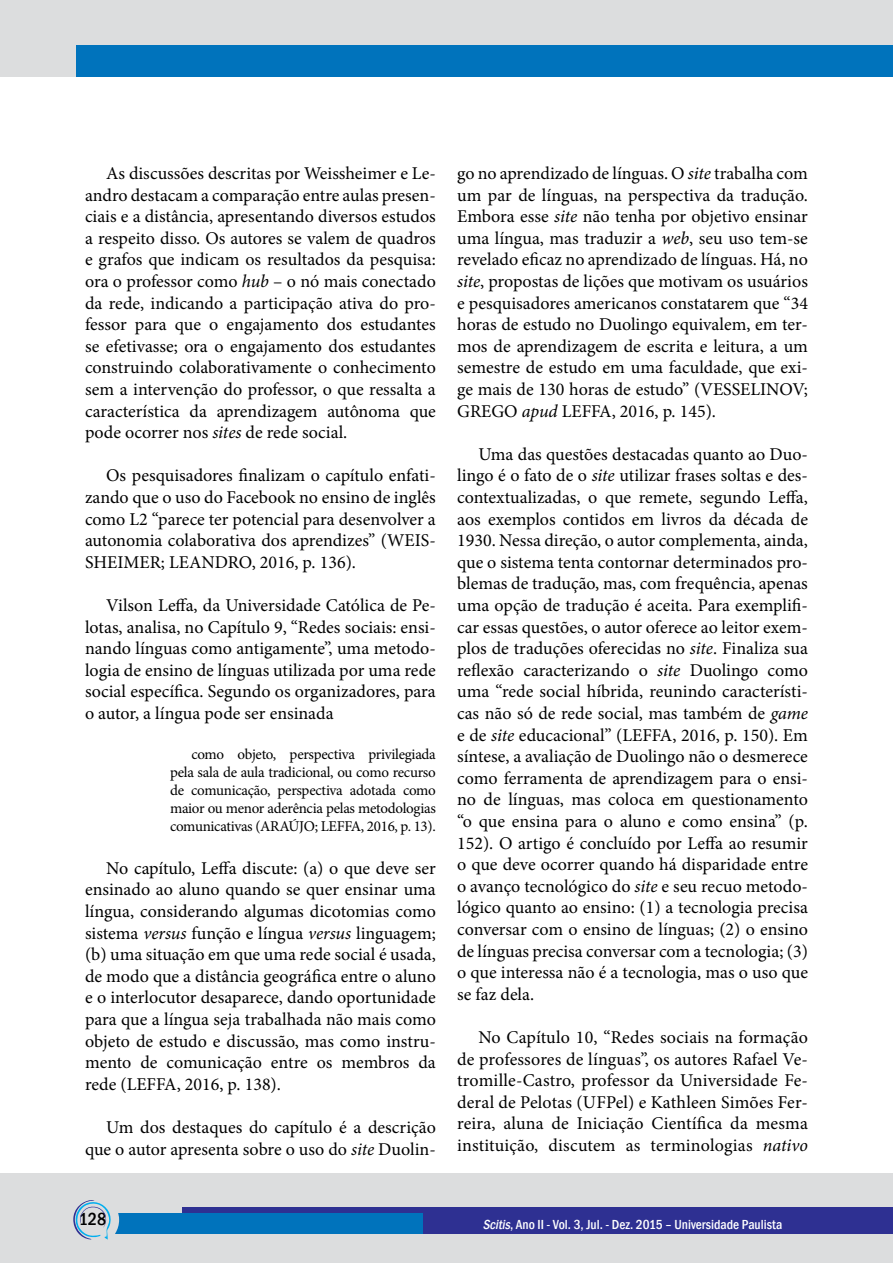
<style>
.page{position:relative;width:893px;height:1263px;background:#fff}
.page>*{position:absolute;margin:0;border:0;box-sizing:border-box;transform-origin:0 0}
.t1{font:18px/21.6px "Minion Pro";color:#000;text-align:justify}
.t2{font:500 condensed 18px "Franklin Gothic";color:#000}
.t3{font:15px/18px "Minion Pro";letter-spacing:-.02em;color:#000;text-align:justify}
.t4{font:500 condensed 13.5px "Franklin Gothic";color:#fff}
.s1{font-style:italic}
</style>
<div class="page">
<div style="left:0;top:0;width:893px;height:77px;background:#dcddde"></div>
<div style="left:77px;top:45px;width:816px;height:32px;background:#0073bc"></div>
<div style="left:0;top:1174px;width:893px;height:89px;background:#dcddde"></div>
<div style="left:182px;top:1208px;width:711px;height:26px;background:#2e3092"></div>
<div style="left:115px;top:1214px;width:308px;height:20px;background:#0073bc"></div>
<svg style="left:73px;top:1200px;width:46px;height:40px"></svg>
<p class="t1" style="left:85px;top:162px;width:352px;text-indent:21px">As discussões descritas por Weissheimer e Le&shy;andro destacam a comparação entre aulas presen&shy;ciais e a distância, apresentando diversos estudos a respeito disso. Os autores se valem de quadros e grafos que indicam os resultados da pesquisa: ora o professor como <span class="s1">hub</span> – o nó mais conectado da rede, indicando a participação ativa do pro&shy;fessor para que o engajamento dos estudantes se efetivasse; ora o engajamento dos estudantes construindo colaborativamente o conhecimento sem a intervenção do professor, o que ressalta a característica da aprendizagem autônoma que pode ocorrer nos <span class="s1">sites</span> de rede social.</p>
<p class="t1" style="left:85px;top:465px;width:352px;text-indent:21px">Os pesquisadores finalizam o capítulo enfati&shy;zando que o uso do Facebook no ensino de inglês como L2 “parece ter potencial para desenvolver a autonomia colaborativa dos aprendizes” (WEIS-SHEIMER; LEANDRO, 2016, p. 136).</p>
<p class="t1" style="left:85px;top:594px;width:352px;text-indent:21px">Vilson Leffa, da Universidade Católica de Pe&shy;lotas, analisa, no Capítulo 9, “Redes sociais: ensi&shy;nando línguas como antigamente”, uma metodo&shy;logia de ensino de línguas utilizada por uma rede social específica. Segundo os organizadores, para o autor, a língua pode ser ensinada</p>
<p class="t3" style="left:170px;top:745px;width:267px;text-indent:21px">como objeto, perspectiva privilegiada pela sala de aula tradicional, ou como recurso de comunicação, perspectiva adotada como maior ou menor aderência pelas metodologias comunicativas (ARAÚJO; LEFFA, 2016, p. 13).</p>
<p class="t1" style="left:85px;top:857px;width:352px;text-indent:21px">No capítulo, Leffa discute: (a) o que deve ser ensinado ao aluno quando se quer ensinar uma língua, considerando algumas dicotomias como sistema <span class="s1">versus</span> função e língua <span class="s1">versus</span> linguagem; (b) uma situação em que uma rede social é usada, de modo que a distância geográfica entre o aluno e o interlocutor desaparece, dando oportunidade para que a língua seja trabalhada não mais como objeto de estudo e discussão, mas como instru&shy;mento de comunicação entre os membros da rede (LEFFA, 2016, p. 138).</p>
<p class="t1" style="left:85px;top:1116px;width:352px;text-align:right">Um dos destaques do capítulo é a descrição que o autor apresenta sobre o uso do <span class="s1">site</span> Duolin-</p>
<p class="t1" style="left:457px;top:162px;width:352px">go no aprendizado de línguas. O <span class="s1">site</span> trabalha com um par de línguas, na perspectiva da tradução.<br>Embora esse <span class="s1">site</span> não tenha por objetivo ensinar uma língua, mas traduzir a <span class="s1">web</span>, seu uso tem-se revelado eficaz no aprendizado de línguas. Há, no <span class="s1">site</span>, propostas de lições que motivam os usuários e pesquisadores americanos constatarem que “34 horas de estudo no Duolingo equivalem, em ter&shy;mos de aprendizagem de escrita e leitura, a um semestre de estudo em uma faculdade, que exi&shy;ge mais de 130 horas de estudo” (VESSELINOV; GREGO <span class="s1">apud</span> LEFFA, 2016, p. 145).</p>
<p class="t1" style="left:457px;top:443px;width:352px;text-indent:21px">Uma das questões destacadas quanto ao Duo&shy;lingo é o fato de o <span class="s1">site</span> utilizar frases soltas e des&shy;contextualizadas, o que remete, segundo Leffa, aos exemplos contidos em livros da década de 1930. Nessa direção, o autor complementa, ainda, que o sistema tenta contornar determinados pro&shy;blemas de tradução, mas, com frequência, apenas uma opção de tradução é aceita. Para exemplifi&shy;car essas questões, o autor oferece ao leitor exem&shy;plos de traduções oferecidas no <span class="s1">site</span>. Finaliza sua reflexão caracterizando o <span class="s1">site</span> Duolingo como uma “rede social híbrida, reunindo característi&shy;cas não só de rede social, mas também de <span class="s1">game </span>e de <span class="s1">site</span> educacional” (LEFFA, 2016, p. 150). Em síntese, a avaliação de Duolingo não o desmerece como ferramenta de aprendizagem para o ensi&shy;no de línguas, mas coloca em questionamento “o que ensina para o aluno e como ensina” (p.<br>152). O artigo é concluído por Leffa ao resumir o que deve ocorrer quando há disparidade entre o avanço tecnológico do <span class="s1">site</span> e seu recuo metodo&shy;lógico quanto ao ensino: (1) a tecnologia precisa conversar com o ensino de línguas; (2) o ensino de línguas precisa conversar com a tecnologia; (3) o que interessa não é a tecnologia, mas o uso que se faz dela.</p>
<p class="t1" style="left:457px;top:1026px;width:352px;text-indent:21px">No Capítulo 10, “Redes sociais na formação de professores de línguas”, os autores Rafael Ve&shy;tromille-Castro, professor da Universidade Fe&shy;deral de Pelotas (UFPel) e Kathleen Simões Fer&shy;reira, aluna de Iniciação Científica da mesma instituição, discutem as terminologias <span class="s1">nativo</span></p>
<p class="t2" style="left:79px;top:1207px;width:29px">128</p>
<p class="t4" style="left:483px;top:1215px;width:301px"><span class="s1">Scitis</span>, Ano II - Vol. 3, Jul. - Dez. 2015 – Universidade Paulista</p>
</div>
